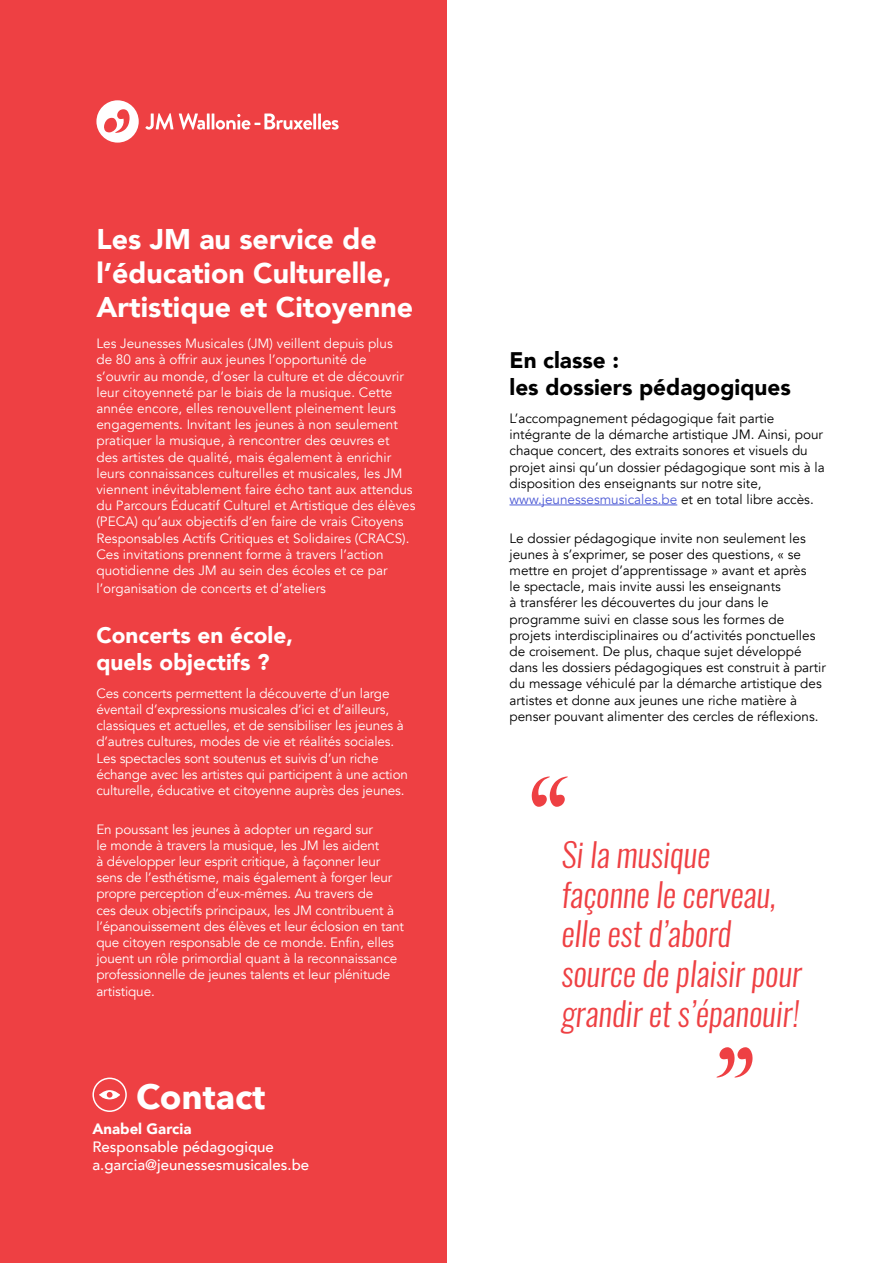
<style>
.page{position:relative;width:893px;height:1263px;background:#fff}
.page>*{position:absolute;margin:0;border:0;box-sizing:border-box;transform-origin:0 0}
.t1{font:700 34.5px "Avenir Next";color:#fff}
.t2{font:italic 300 33px/39.6px "Oswald";color:#ee4043}
.t3{font:900 28.5px/34.2px "Avenir";color:#fff}
.t4{font:900 22.5px/27px "Avenir";color:#000}
.t5{font:900 22.5px/27px "Avenir";color:#fff}
.t6{font:500 15px/18px "Avenir";color:#fff}
.t7{font:900 15px "Avenir";color:#fff}
.t8{font:13.5px/16.2px "Avenir";letter-spacing:-.01em;color:#fff}
.t9{font:13.5px/16.2px "Avenir";color:#000}
.s1{color:#4f5cd6}
</style>
<div class="page">
<div style="left:0;top:0;width:446px;height:1263px;background:#ee4043"></div>
<div style="left:92px;top:1077px;width:35px;height:35px;border:2px solid #fff;border-radius:50%"></div>
<svg style="left:98px;top:1089px;width:23px;height:11px"></svg>
<div style="left:97px;top:1088px;width:25px;height:13px;border:2px solid #ee4043;border-radius:50%"></div>
<svg style="left:107px;top:1092px;width:6px;height:6px"></svg>
<svg style="left:716px;top:1047px;width:36px;height:30px"></svg>
<svg style="left:532px;top:776px;width:36px;height:31px"></svg>
<hr style="left:509px;top:505px;width:168px;height:1px;background:#4f5cd6">
<svg style="left:145px;top:113px;width:28px;height:17px"></svg>
<svg style="left:179px;top:113px;width:26px;height:17px"></svg>
<hr style="left:207px;top:114px;width:3px;height:15px;background:#fff">
<svg style="left:212px;top:113px;width:100px;height:17px"></svg>
<hr style="left:313px;top:114px;width:3px;height:15px;background:#fff">
<hr style="left:318px;top:114px;width:3px;height:15px;background:#fff">
<svg style="left:322px;top:120px;width:17px;height:10px"></svg>
<svg style="left:96px;top:100px;width:43px;height:43px"></svg>
<h3 class="t3" style="left:96px;top:221px;width:318px">Les JM au service de l’éducation Culturelle,<br>Artistique et Citoyenne</h3>
<p class="t8" style="left:96px;top:336px;width:320px">Les Jeunesses Musicales (JM) veillent depuis plus<br>de 80 ans à offrir aux jeunes l’opportunité de<br>s’ouvrir au monde, d’oser la culture et de découvrir leur citoyenneté par le biais de la musique. Cette année encore, elles renouvellent pleinement leurs engagements. Invitant les jeunes à non seulement pratiquer la musique, à rencontrer des œuvres et<br>des artistes de qualité, mais également à enrichir leurs connaissances culturelles et musicales, les JM viennent inévitablement faire écho tant aux attendus du Parcours Éducatif Culturel et Artistique des élèves (PECA) qu’aux objectifs d’en faire de vrais Citoyens Responsables Actifs Critiques et Solidaires (CRACS).<br>Ces invitations prennent forme à travers l’action quotidienne des JM au sein des écoles et ce par</p>
<p class="t8" style="left:96px;top:580px;width:231px">l’organisation de concerts et d’ateliers</p>
<h3 class="t5" style="left:96px;top:621px;width:198px">Concerts en école, quels objectifs ?</h3>
<p class="t8" style="left:96px;top:685px;width:313px">Ces concerts permettent la découverte d’un large éventail d’expressions musicales d’ici et d’ailleurs, classiques et actuelles, et de sensibiliser les jeunes à d’autres cultures, modes de vie et réalités sociales.<br>Les spectacles sont soutenus et suivis d’un riche échange avec les artistes qui participent à une action culturelle, éducative et citoyenne auprès des jeunes.</p>
<p class="t8" style="left:96px;top:821px;width:309px">En poussant les jeunes à adopter un regard sur<br>le monde à travers la musique, les JM les aident<br>à développer leur esprit critique, à façonner leur sens de l’esthétisme, mais également à forger leur propre perception d’eux-mêmes. Au travers de<br>ces deux objectifs principaux, les JM contribuent à l’épanouissement des élèves et leur éclosion en tant que citoyen responsable de ce monde. Enfin, elles jouent un rôle primordial quant à la reconnaissance professionnelle de jeunes talents et leur plénitude artistique.</p>
<h1 class="t1" style="left:136px;top:1067px;width:131px">Contact</h1>
<p class="t7" style="left:92px;top:1116px;width:100px">Anabel Garcia</p>
<p class="t6" style="left:92px;top:1137px;width:218px">Responsable pédagogique a.garcia@jeunessesmusicales.be</p>
<h3 class="t4" style="left:509px;top:346px;width:283px">En classe :<br>les dossiers pédagogiques</h3>
<p class="t9" style="left:509px;top:410px;width:317px">L’accompagnement pédagogique fait partie intégrante de la démarche artistique JM. Ainsi, pour chaque concert, des extraits sonores et visuels du projet ainsi qu’un dossier pédagogique sont mis à la disposition des enseignants sur notre site, <span class="s1">www.jeunessesmusicales.be</span> et en total libre accès.</p>
<p class="t9" style="left:509px;top:530px;width:318px">Le dossier pédagogique invite non seulement les jeunes à s’exprimer, se poser des questions, « se mettre en projet d’apprentissage » avant et après<br>le spectacle, mais invite aussi les enseignants<br>à transférer les découvertes du jour dans le programme suivi en classe sous les formes de projets interdisciplinaires ou d’activités ponctuelles de croisement. De plus, chaque sujet développé dans les dossiers pédagogiques est construit à partir du message véhiculé par la démarche artistique des artistes et donne aux jeunes une riche matière à penser pouvant alimenter des cercles de réflexions.</p>
<h2 class="t2" style="left:561px;top:835px;width:242px">Si la musique façonne le cerveau, elle est d’abord source de plaisir pour grandir et s’épanouir!</h2>
</div>
